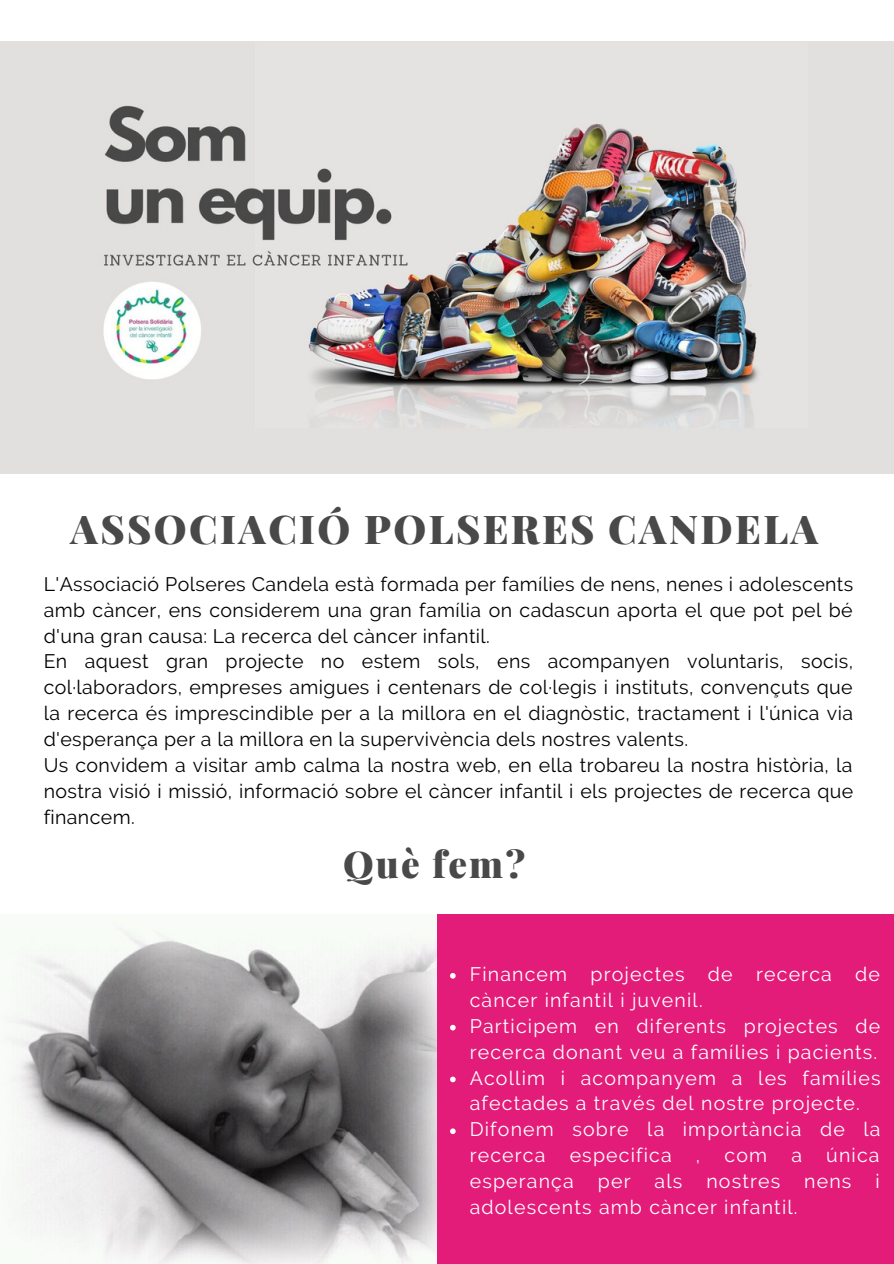
<style>
.page{position:relative;width:894px;height:1264px;background:#fff}
.page>*{position:absolute;margin:0;border:0;box-sizing:border-box;transform-origin:0 0}
.t1{font:900 39.75px "Playfair Display";letter-spacing:.06em;color:#494949}
.t2{font:900 37.05px "Playfair Display";letter-spacing:.06em;color:#494949}
.t3{font:19.5px/26px "Raleway";letter-spacing:.02em;color:#000;text-align:justify}
.t4{font:19.5px/26px "Raleway";letter-spacing:.06em;color:#fff}
</style>
<div class="page">
<div style="left:434px;top:914px;width:459px;height:349px;background:#e31c79"></div>
<img style="left:0;top:914px;width:436px;height:349px">
<img style="left:0;top:41px;width:893px;height:433px">
<svg style="left:450px;top:973px;width:5px;height:5px"></svg>
<svg style="left:450px;top:1024px;width:5px;height:6px"></svg>
<svg style="left:450px;top:1076px;width:5px;height:6px"></svg>
<svg style="left:450px;top:1128px;width:5px;height:6px"></svg>
<p class="t1" style="left:71px;top:501px;width:749px">ASSOCIACIÓ POLSERES CANDELA</p>
<p class="t3" style="left:44px;top:571px;width:811px">L'Associació Polseres Candela està formada per famílies de nens, nenes i adolescents amb càncer, ens considerem una gran família on cadascun aporta el que pot pel bé d'una gran causa: La recerca del càncer infantil.</p>
<p class="t3" style="left:44px;top:648px;width:810px">En aquest gran projecte no estem sols, ens acompanyen voluntaris, socis, col·laboradors, empreses amigues i centenars de col·legis i instituts, convençuts que la recerca és imprescindible per a la millora en el diagnòstic, tractament i l'única via d'esperança per a la millora en la supervivència dels nostres valents.</p>
<p class="t3" style="left:44px;top:752px;width:810px">Us convidem a visitar amb calma la nostra web, en ella trobareu la nostra història, la nostra visió i missió, informació sobre el càncer infantil i els projectes de recerca que financem.</p>
<p class="t2" style="left:343px;top:838px;width:184px">Què fem?</p>
<p class="t4" style="left:469px;top:961px;width:411px">Financem projectes de recerca de càncer infantil i juvenil.</p>
<p class="t4" style="left:469px;top:1012px;width:412px">Participem en diferents projectes de recerca donant veu a famílies i pacients.</p>
<p class="t4" style="left:469px;top:1064px;width:412px">Acollim i acompanyem a les famílies afectades a través del nostre projecte.</p>
<p class="t4" style="left:469px;top:1116px;width:412px;text-align:justify">Difonem sobre la importància de la recerca especifica , com a única esperança per als nostres nens i adolescents amb càncer infantil.</p>
</div>
